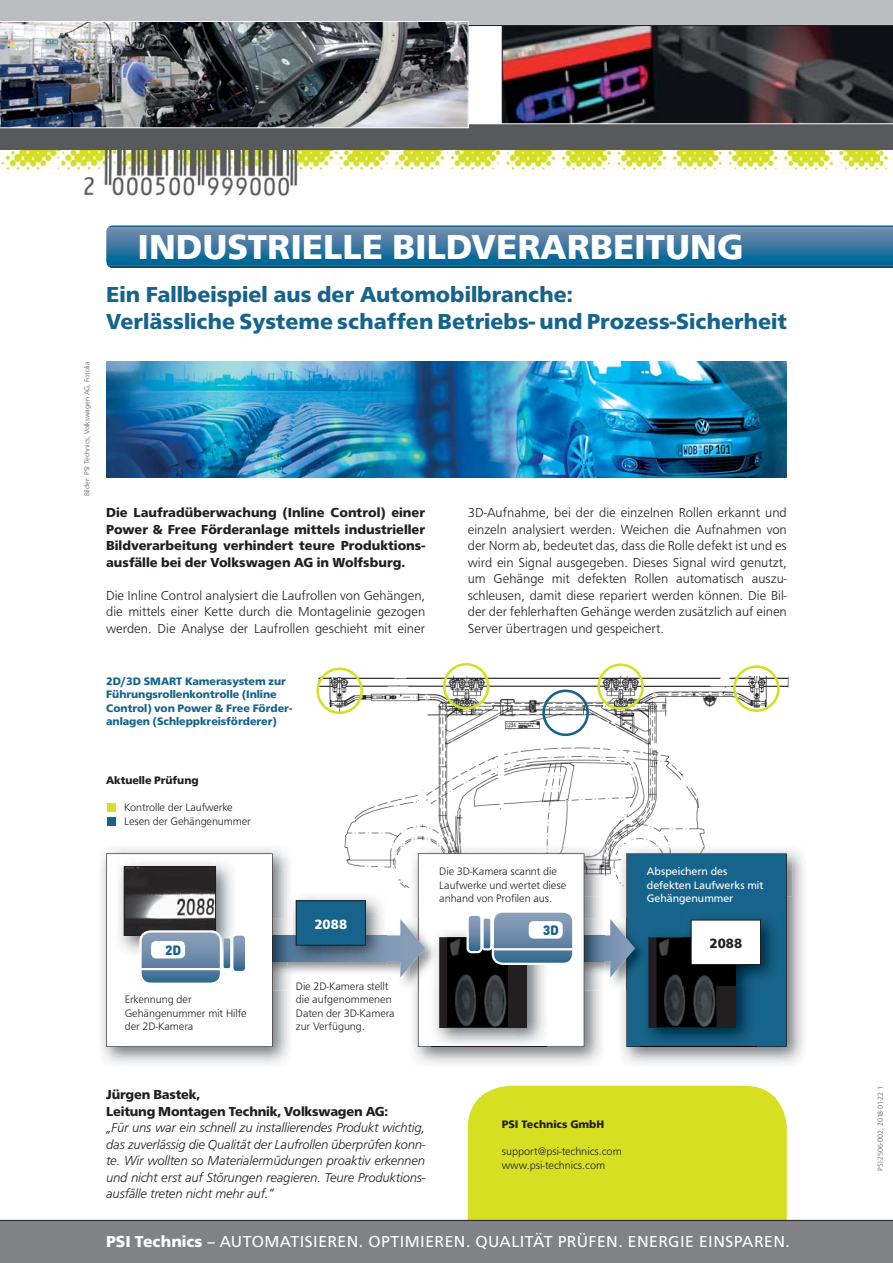
<style>
.page{position:relative;width:893px;height:1263px;background:#fff}
.page>*{position:absolute;margin:0;border:0;box-sizing:border-box;transform-origin:0 0}
.t1{font:700 36px "Frutus T";color:#fff}
.t2{font:700 22.5px/27px "Frutus T";color:#16648b}
.t3{font:16.5px "Frutus T";letter-spacing:.03em;color:#fff}
.t4{font:700 13.95px "Frutus T";color:#fff}
.t5{font:700 13.95px "Frutus T";color:#231f20}
.t6{font:300 13.5px/16.5px "Frutus T";color:#231f20;text-align:justify}
.t7{font:italic 300 13.5px/16.5px "Frutus T";letter-spacing:-.015em;color:#231f20;text-align:justify}
.t8{font:700 13.5px/16.5px "Frutus T";letter-spacing:-.015em;color:#231f20;text-align:justify}
.t9{font:900 13.5px "DIN Round Pro";color:#16648b}
.t10{font:300 11.25px/13.5px "Frutus T";letter-spacing:-.005em;color:#231f20}
.t11{font:700 11.25px/13.5px "Frutus T";letter-spacing:-.005em;color:#16648b}
.t12{font:11.25px/13.5px "Frutus T";color:#fff}
.t13{font:700 11.25px "Frutus T";letter-spacing:-.01em;color:#231f20}
.t14{font:300 7.5px "Frutus T";color:#58595b}
.s1{font-weight:700}
</style>
<div class="page">
<svg style="left:107px;top:225px;width:785px;height:43px;background:#397391"></svg>
<img style="left:106px;top:228px;width:786px;height:38px">
<img style="left:106px;top:362px;width:680px;height:116px">
<img style="left:0;top:149px;width:880px;height:27px">
<img style="left:880px;top:149px;width:12px;height:21px">
<img style="left:503px;top:26px;width:389px;height:97px">
<div style="left:0;top:124px;width:892px;height:25px;background:#58595b"></div>
<div style="left:0;top:0;width:892px;height:26px;background:#bbbdc0"></div>
<img style="left:0;top:21px;width:468px;height:107px">
<img style="left:83px;top:149px;width:214px;height:47px">
<hr style="left:502px;top:26px;width:1px;height:98px;background:#231f20">
<hr style="left:468px;top:123px;width:424px;height:1px;background:#fff">
<hr style="left:468px;top:25px;width:424px;height:1px;background:#231f20">
<div style="left:468px;top:1086px;width:318px;height:134px;background:#d7df23"></div>
<div style="left:0;top:1220px;width:892px;height:43px;background:#808285"></div>
<hr style="left:0;top:1220px;width:892px;height:1px;background:#231f20">
<img style="left:317px;top:673px;width:472px;height:195px">
<div style="left:316px;top:668px;width:47px;height:46px;border:3px solid #d7df23;border-radius:50%"></div>
<div style="left:443px;top:663px;width:46px;height:47px;border:3px solid #d7df23;border-radius:50%"></div>
<div style="left:542px;top:690px;width:47px;height:46px;border:3px solid #16648b;border-radius:50%"></div>
<div style="left:597px;top:663px;width:47px;height:47px;border:3px solid #d7df23;border-radius:50%"></div>
<div style="left:733px;top:665px;width:46px;height:47px;border:3px solid #d7df23;border-radius:50%"></div>
<img style="left:621px;top:850px;width:183px;height:215px">
<img style="left:618px;top:845px;width:174px;height:51px">
<img style="left:410px;top:845px;width:194px;height:219px">
<img style="left:585px;top:918px;width:19px;height:72px">
<img style="left:585px;top:935px;width:19px;height:26px">
<svg style="left:386px;top:853px;width:199px;height:194px"></svg>
<img style="left:101px;top:848px;width:192px;height:217px">
<img style="left:273px;top:935px;width:15px;height:26px">
<svg style="left:106px;top:853px;width:167px;height:194px"></svg>
<img style="left:116px;top:859px;width:120px;height:97px">
<img style="left:126px;top:869px;width:88px;height:65px">
<div style="left:124px;top:867px;width:92px;height:69px;border:1px solid #231f20"></div>
<img style="left:288px;top:892px;width:98px;height:74px">
<img style="left:314px;top:892px;width:72px;height:4px">
<div style="left:296px;top:901px;width:69px;height:44px;background:#16648b"></div>
<div style="left:296px;top:900px;width:70px;height:46px;border:1px solid #231f20"></div>
<img style="left:431px;top:929px;width:116px;height:119px">
<img style="left:431px;top:1046px;width:116px;height:1px">
<img style="left:431px;top:929px;width:8px;height:61px">
<div style="left:439px;top:938px;width:87px;height:89px;background:#231f20"></div>
<img style="left:447px;top:939px;width:60px;height:87px">
<div style="left:439px;top:937px;width:87px;height:91px;border:1px solid #231f20"></div>
<svg style="left:604px;top:853px;width:182px;height:194px;background:#386881"></svg>
<img style="left:682px;top:912px;width:99px;height:73px">
<img style="left:682px;top:929px;width:74px;height:56px">
<img style="left:682px;top:937px;width:53px;height:48px">
<div style="left:691px;top:920px;width:69px;height:45px;background:#fff"></div>
<div style="left:691px;top:920px;width:69px;height:45px;border:1px solid #231f20"></div>
<svg style="left:140px;top:931px;width:81px;height:53px;background:#6788a8"></svg>
<div style="left:139px;top:930px;width:83px;height:55px;border:2px solid #fff;border-radius:10px"></div>
<div style="left:151px;top:941px;width:34px;height:17px;background:#fff;border-radius:5px"></div>
<svg style="left:223px;top:938px;width:7px;height:30px"></svg>
<svg style="left:233px;top:936px;width:12px;height:35px"></svg>
<hr style="left:140px;top:968px;width:81px;height:2px;background:#fff">
<svg style="left:493px;top:912px;width:80px;height:52px;background:#6788a8"></svg>
<div style="left:491px;top:910px;width:83px;height:55px;border:2px solid #fff;border-radius:10px"></div>
<div style="left:528px;top:921px;width:34px;height:18px;background:#fff;border-radius:5px"></div>
<svg style="left:482px;top:918px;width:9px;height:31px"></svg>
<div style="left:481px;top:916px;width:11px;height:35px;border:2px solid #fff;border-radius:3px"></div>
<svg style="left:467px;top:915px;width:14px;height:37px"></svg>
<div style="left:466px;top:914px;width:16px;height:39px;border:2px solid #fff;border-radius:4px"></div>
<hr style="left:493px;top:948px;width:80px;height:2px;background:#fff">
<div style="left:107px;top:803px;width:9px;height:9px;background:#d7df23"></div>
<div style="left:107px;top:817px;width:9px;height:9px;background:#16648b"></div>
<p class="t14" style="left:83px;top:496px;width:136px;rotate:-90deg">Bilder: PSI Technics, Volkswagen AG, Fotolia</p>
<h1 class="t1" style="left:137px;top:230px;width:607px">INDUSTRIELLE BILDVERARBEITUNG</h1>
<h2 class="t2" style="left:106px;top:283px;width:682px">Ein Fallbeispiel aus der Automobilbranche:<br>Verlässliche Systeme schaffen Betriebs- und Prozess-Sicherheit</h2>
<p class="t8" style="left:106px;top:505px;width:320px">Die Laufradüberwachung (Inline Control) einer Power &amp; Free Förderanlage mittels industrieller Bildverarbeitung verhindert teure Produktions&shy;ausfälle bei der Volkswagen AG in Wolfsburg.</p>
<p class="t6" style="left:106px;top:587px;width:320px">Die Inline Control analysiert die Laufrollen von Gehängen, die mittels einer Kette durch die Montagelinie gezogen werden. Die Analyse der Laufrollen geschieht mit einer</p>
<p class="t6" style="left:468px;top:505px;width:320px">3D-Aufnahme, bei der die einzelnen Rollen erkannt und einzeln analysiert werden. Weichen die Aufnahmen von der Norm ab, bedeutet das, dass die Rolle defekt ist und es wird ein Signal ausgegeben. Dieses Signal wird genutzt, um Gehänge mit defekten Rollen automatisch auszu&shy;schleusen, damit diese repariert werden können. Die Bil&shy;der der fehlerhaften Gehänge werden zusätzlich auf einen Server übertragen und gespeichert.</p>
<p class="t11" style="left:106px;top:675px;width:188px">2D/3D SMART Kamerasystem zur Führungsrollenkontrolle (Inline Control) von Power &amp; Free Förder&shy;anlagen (Schleppkreisförderer)</p>
<p class="t13" style="left:106px;top:775px;width:94px">Aktuelle Prüfung</p>
<p class="t10" style="left:124px;top:801px;width:128px">Kontrolle der Laufwerke<br>Lesen der Gehängenummer</p>
<p class="t9" style="left:165px;top:945px;width:18px">2D</p>
<p class="t10" style="left:125px;top:993px;width:123px">Erkennung der<br>Gehängenummer mit Hilfe der 2D-Kamera</p>
<p class="t4" style="left:314px;top:918px;width:34px">2088</p>
<p class="t10" style="left:296px;top:980px;width:100px">Die 2D-Kamera stellt die aufgenommenen<br>Daten der 3D-Kamera zur Verfügung.</p>
<p class="t10" style="left:439px;top:865px;width:128px">Die 3D-Kamera scannt die<br>Laufwerke und wertet diese anhand von Profilen aus.</p>
<p class="t9" style="left:542px;top:925px;width:18px">3D</p>
<p class="t12" style="left:646px;top:865px;width:118px">Abspeichern des defekten Laufwerks mit<br>Gehängenummer</p>
<p class="t5" style="left:709px;top:937px;width:34px">2088</p>
<p class="t8" style="left:106px;top:1087px;width:283px">Jürgen Bastek,<br>Leitung Montagen Technik, Volkswagen AG:</p>
<p class="t7" style="left:106px;top:1120px;width:321px">„Für uns war ein schnell zu installierendes Produkt wichtig, das zuverlässig die Qualität der Laufrollen überprüfen konn&shy;te. Wir wollten so Materialermüdungen proaktiv erkennen und nicht erst auf Störungen reagieren. Teure Produktions&shy;ausfälle treten nicht mehr auf.“</p>
<p class="t13" style="left:502px;top:1119px;width:104px">PSI Technics GmbH</p>
<p class="t10" style="left:502px;top:1145px;width:121px">support@psi-technics.com www.psi-technics.com</p>
<p class="t3" style="left:106px;top:1233px;width:685px"><span class="s1">PSI Technics</span> – AUTOMATISIEREN. OPTIMIEREN. QUALITÄT PRÜFEN. ENERGIE EINSPAREN.</p>
<p class="t14" style="left:876px;top:1171px;width:86px;rotate:-90deg">PSI-2506-002, 2018-01-22 1</p>
</div>
